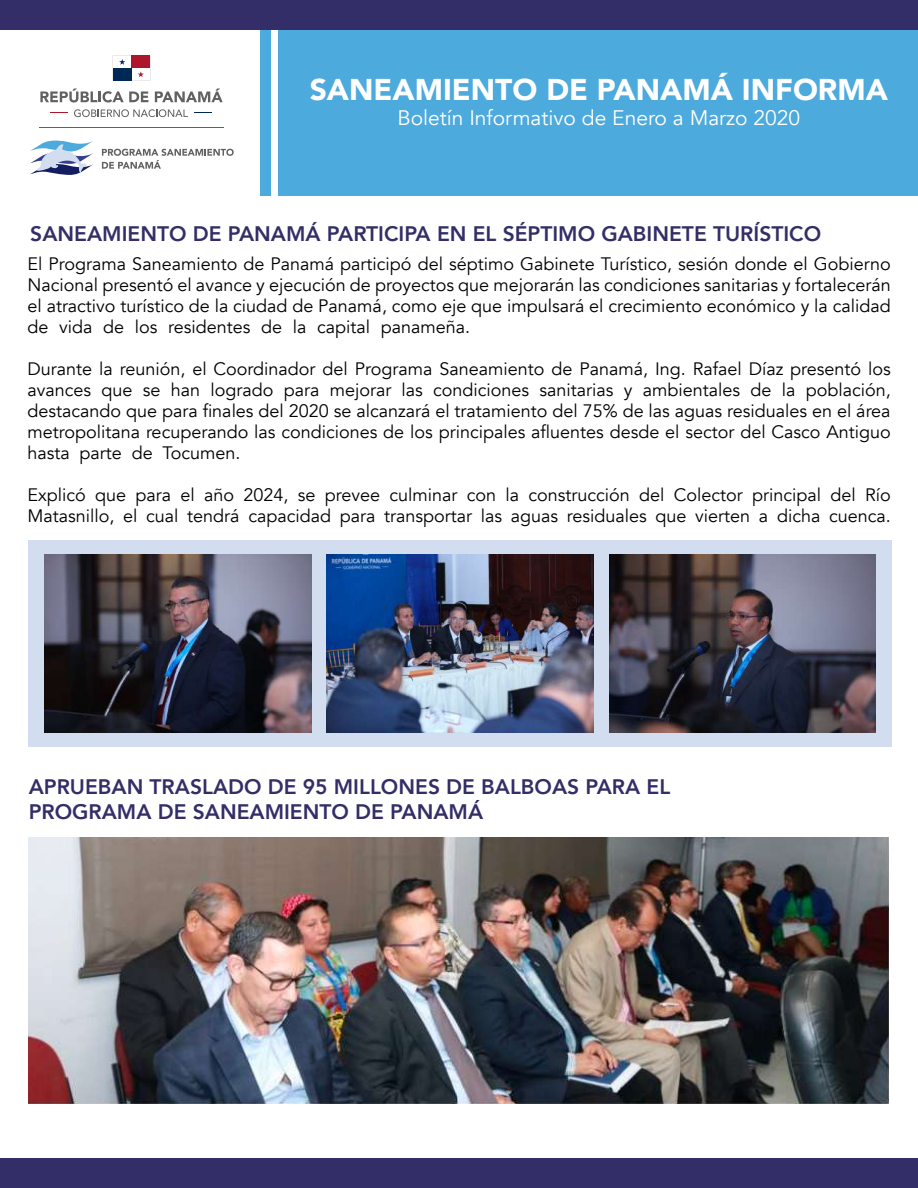
<style>
.page{position:relative;width:918px;height:1188px;background:#fff}
.page>*{position:absolute;margin:0;border:0;box-sizing:border-box;transform-origin:0 0}
.t1{font:900 30px "Avenir";color:#fff}
.t2{font:800 21px/25.2px "Avenir";color:#342e68}
.t3{font:21px "Avenir";color:#fff}
.t4{font:18px/21px "Avenir";color:#000;text-align:justify}
</style>
<div class="page">
<div style="left:279px;top:3px;width:639px;height:193px;background:#4daadd"></div>
<div style="left:260px;top:3px;width:11px;height:193px;background:#4daadd"></div>
<div style="left:0;top:0;width:918px;height:30px;background:#342e68"></div>
<hr style="left:39px;top:128px;width:185px;height:1px;background:#616161">
<svg style="left:40px;top:89px;width:108px;height:14px"></svg>
<svg style="left:155px;top:89px;width:68px;height:13px"></svg>
<svg style="left:50px;top:112px;width:18px;height:1px"></svg>
<svg style="left:194px;top:112px;width:18px;height:1px"></svg>
<svg style="left:74px;top:109px;width:114px;height:8px"></svg>
<svg style="left:113px;top:56px;width:37px;height:25px"></svg>
<svg style="left:30px;top:140px;width:63px;height:35px"></svg>
<svg style="left:102px;top:149px;width:132px;height:20px"></svg>
<div style="left:0;top:1158px;width:918px;height:30px;background:#342e68"></div>
<div style="left:28px;top:541px;width:863px;height:206px;background:#d3ddf0"></div>
<img style="left:45px;top:555px;width:267px;height:178px">
<img style="left:609px;top:555px;width:267px;height:178px">
<img style="left:327px;top:555px;width:267px;height:178px">
<img style="left:29px;top:837px;width:860px;height:267px">
<h1 class="t1" style="left:310px;top:64px;width:580px">SANEAMIENTO DE PANAMÁ INFORMA</h1>
<p class="t3" style="left:398px;top:105px;width:404px">Boletín Informativo de Enero a Marzo 2020</p>
<p class="t2" style="left:30px;top:221px;width:792px">SANEAMIENTO DE PANAMÁ PARTICIPA EN EL SÉPTIMO GABINETE TURÍSTICO</p>
<p class="t4" style="left:28px;top:253px;width:865px">El Programa Saneamiento de Panamá participó del séptimo Gabinete Turístico, sesión donde el Gobierno Nacional presentó el avance y ejecución de proyectos que mejorarán las condiciones sanitarias y fortalecerán el atractivo turístico de la ciudad de Panamá, como eje que impulsará el crecimiento económico y la calidad de vida de los residentes de la capital panameña.</p>
<p class="t4" style="left:28px;top:358px;width:865px">Durante la reunión, el Coordinador del Programa Saneamiento de Panamá, Ing. Rafael Díaz presentó los avances que se han logrado para mejorar las condiciones sanitarias y ambientales de la población, destacando que para finales del 2020 se alcanzará el tratamiento del 75% de las aguas residuales en el área metropolitana recuperando las condiciones de los principales afluentes desde el sector del Casco Antiguo hasta parte de Tocumen.</p>
<p class="t4" style="left:28px;top:484px;width:865px">Explicó que para el año 2024, se prevee culminar con la construcción del Colector principal del Río<br>Matasnillo, el cual tendrá capacidad para transportar las aguas residuales que vierten a dicha cuenca.</p>
<p class="t2" style="left:29px;top:774px;width:643px">APRUEBAN TRASLADO DE 95 MILLONES DE BALBOAS PARA EL<br>PROGRAMA DE SANEAMIENTO DE PANAMÁ</p>
</div>
